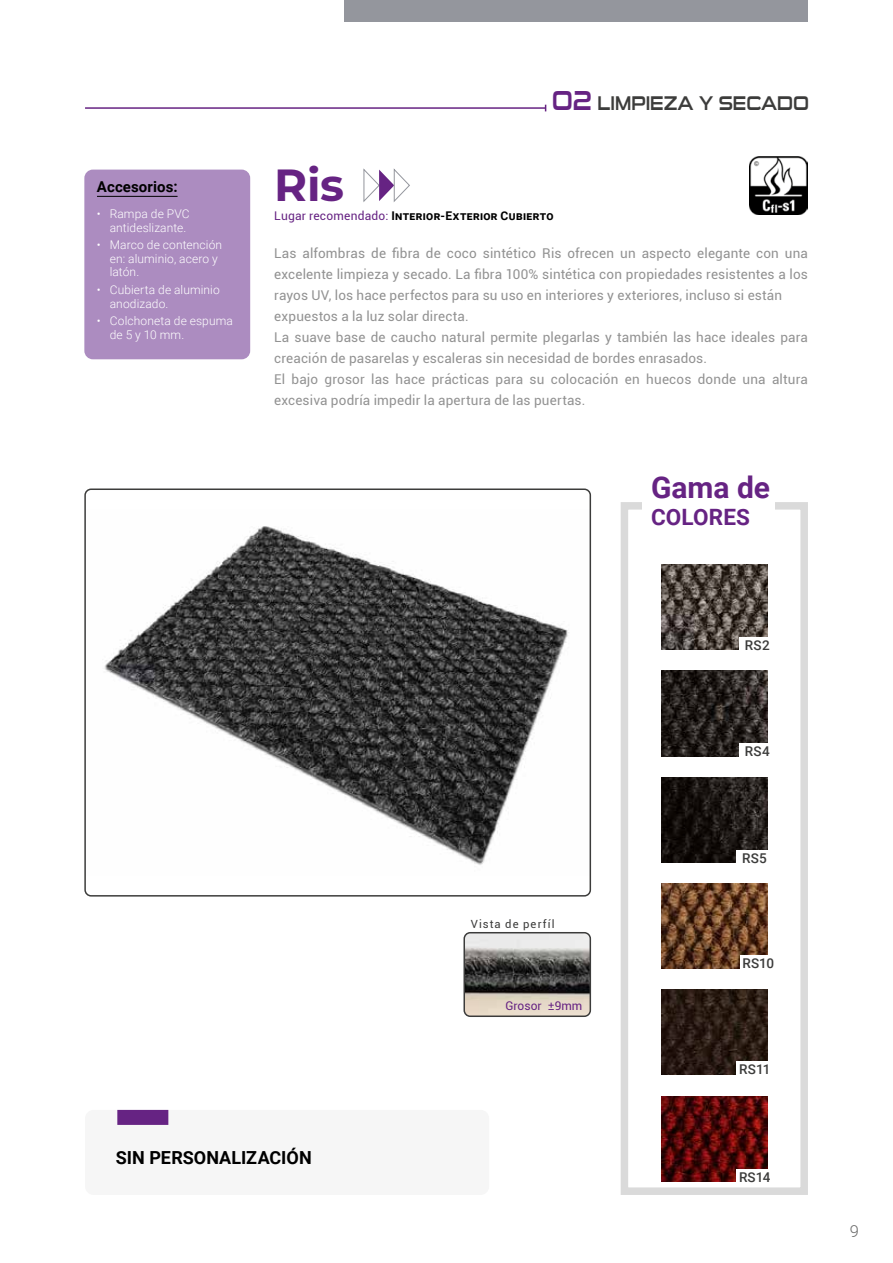
<style>
.page{position:relative;width:893px;height:1263px;background:#fff}
.page>*{position:absolute;margin:0;border:0;box-sizing:border-box;transform-origin:0 0}
.t1{font:700 45px "Montserrat";color:#662383}
.t2{font:700 30px "Roboto";color:#662383}
.t3{font:700 22.5px "Roboto";letter-spacing:.005em;color:#662383}
.t4{font:19.5px "Sui Generis Rg";color:#3c3c3b;scale:.9 1}
.t5{font:700 18px "Roboto";letter-spacing:.005em;color:#000}
.t6{font:300 16.5px "Roboto";color:#6b6b6a}
.t7{font:700 15px "Roboto";letter-spacing:.005em;color:#000}
.t8{font:13.5px/21px "Roboto";letter-spacing:.01em;color:#929292}
.t9{font:500 13.5px "Roboto";letter-spacing:.015em;color:#3c3c3b}
.t10{font:300 12px/13.5px "Roboto";letter-spacing:.01em;color:#fff}
.t11{font:700 12px "Roboto";letter-spacing:.03em;color:#000}
.t12{font:12px "Roboto";color:#662383}
.t13{font:11.25px "Roboto";letter-spacing:.095em;color:#3c3c3b}
.s1{font-size:27px;color:#662383}
.s2{font-weight:400;color:#662383}
.s3{font-family:"Montserrat";font-weight:500}
</style>
<div class="page">
<hr style="left:85px;top:107px;width:461px;height:2px;background:#662383">
<div style="left:345px;top:0;width:463px;height:21px;background:#94969d"></div>
<div style="left:85px;top:1110px;width:404px;height:85px;background:#f6f6f6;border-radius:9px"></div>
<div style="left:117px;top:1110px;width:51px;height:15px;background:#662383"></div>
<img style="left:104px;top:526px;width:465px;height:339px">
<div style="left:84px;top:488px;width:507px;height:408px;border:2px solid #3c3c3b;border-radius:6px"></div>
<img style="left:466px;top:935px;width:122px;height:79px">
<div style="left:463px;top:932px;width:128px;height:85px;border:2px solid #3c3c3b;border-radius:6px"></div>
<img style="left:749px;top:156px;width:58px;height:58px">
<svg style="left:363px;top:168px;width:47px;height:34px"></svg>
<div style="left:84px;top:170px;width:166px;height:189px;background:#ac8cc0;border-radius:9px"></div>
<hr style="left:97px;top:196px;width:81px;height:1px;background:#000">
<div style="left:621px;top:502px;width:187px;height:693px;background:#fff;border:8px solid #dadada"></div>
<div style="left:642px;top:476px;width:133px;height:68px;background:#fff"></div>
<img style="left:661px;top:565px;width:107px;height:85px">
<img style="left:661px;top:989px;width:106px;height:85px">
<img style="left:661px;top:883px;width:106px;height:85px">
<img style="left:661px;top:778px;width:107px;height:85px">
<img style="left:661px;top:671px;width:107px;height:85px">
<img style="left:661px;top:1096px;width:106px;height:85px">
<div style="left:739px;top:637px;width:36px;height:16px;background:#fff"></div>
<div style="left:740px;top:955px;width:36px;height:16px;background:#fff"></div>
<div style="left:739px;top:743px;width:36px;height:16px;background:#fff"></div>
<div style="left:737px;top:1061px;width:36px;height:16px;background:#fff"></div>
<div style="left:736px;top:850px;width:37px;height:16px;background:#fff"></div>
<div style="left:737px;top:1169px;width:36px;height:15px;background:#fff"></div>
<p class="t7" style="left:97px;top:176px;width:82px">Accesorios:</p>
<p class="t10" style="left:97px;top:207px;width:94px;text-align:right">• Rampa de PVC antideslizante.</p>
<p class="t10" style="left:110px;top:238px;width:114px;text-indent:-13px">• Marco de contención en: aluminio, acero y latón.</p>
<p class="t10" style="left:110px;top:283px;width:112px;text-indent:-13px">• Cubierta de aluminio anodizado.</p>
<p class="t10" style="left:110px;top:314px;width:125px;text-indent:-13px">• Colchoneta de espuma de 5 y 10 mm.</p>
<h1 class="t1" style="left:274px;top:153px;width:71px">Ris</h1>
<h3 class="t4" style="left:552px;top:92px;width:287px"><span class="s1">02</span> LIMPIEZA Y SECADO</h3>
<p class="t11" style="left:274px;top:208px;width:281px"><span class="s2">Lugar recomendado:</span> Interior-Exterior Cubierto</p>
<p class="t8" style="left:274px;top:242px;width:535px">Las alfombras de fibra de coco sintético Ris ofrecen un aspecto elegante con una excelente limpieza y secado. La fibra 100% sintética con propiedades resistentes a los rayos UV, los hace perfectos para su uso en interiores y exteriores, incluso si están expuestos a la luz solar directa.<br>La suave base de caucho natural permite plegarlas y también las hace ideales para creación de pasarelas y escaleras sin necesidad de bordes enrasados.<br>El bajo grosor las hace prácticas para su colocación en huecos donde una altura excesiva podría impedir la apertura de las puertas.</p>
<h2 class="t2" style="left:651px;top:467px;width:121px">Gama de</h2>
<h3 class="t3" style="left:651px;top:502px;width:100px">COLORES</h3>
<h3 class="t5" style="left:116px;top:1145px;width:197px">SIN PERSONALIZACIÓN</h3>
<p class="t13" style="left:471px;top:916px;width:85px">Vista de perfíl</p>
<p class="t12" style="left:505px;top:997px;width:79px">Grosor <span class="s3">±</span>9mm</p>
<p class="t9" style="left:745px;top:636px;width:26px">RS2</p>
<p class="t9" style="left:745px;top:742px;width:26px">RS4</p>
<p class="t9" style="left:742px;top:849px;width:26px">RS5</p>
<p class="t9" style="left:742px;top:954px;width:33px">RS10</p>
<p class="t9" style="left:739px;top:1060px;width:33px">RS11</p>
<p class="t9" style="left:739px;top:1167px;width:33px">RS14</p>
<p class="t6" style="left:850px;top:1220px;width:11px">9</p>
</div>
